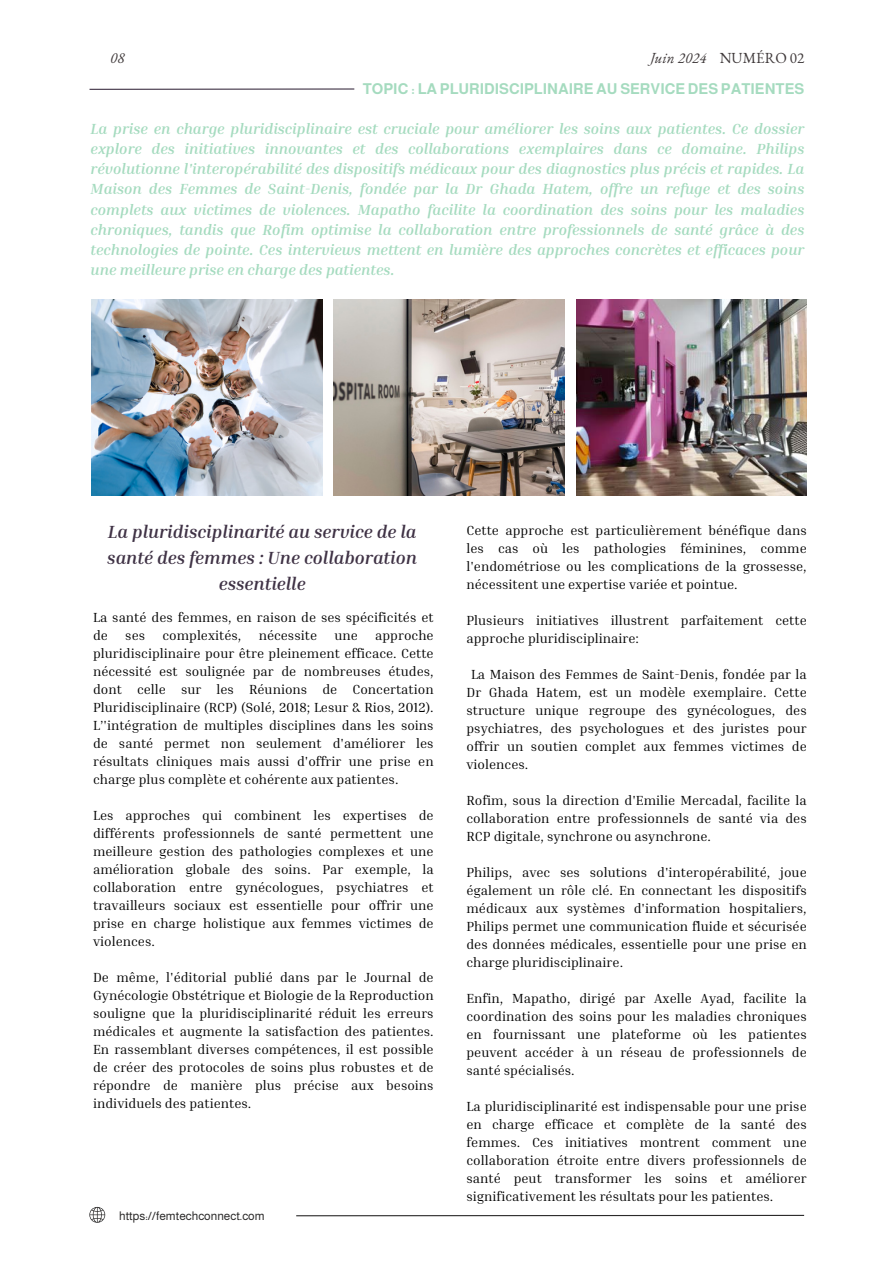
<style>
.page{position:relative;width:894px;height:1264px;background:#fff}
.page>*{position:absolute;margin:0;border:0;box-sizing:border-box;transform-origin:0 0}
.t1{font:italic 700 18px/25.8px "Inria Serif";color:#3f3245;text-align:center}
.t2{font:italic 700 15px/20.2px "Inria Serif";color:#a5dbbf;text-align:justify}
.t3{font:700 15px "Almarai";color:#a5dbbf}
.t4{font:italic 15px "EB Garamond";color:#3f393a}
.t5{font:13.5px/18px "Inria Serif";color:#000;text-align:justify}
.t6{font:12px "Almarai";color:#2b2a2a}
.s1{font-style:normal}
</style>
<div class="page">
<img style="left:92px;top:300px;width:230px;height:195px">
<img style="left:334px;top:300px;width:230px;height:195px">
<img style="left:576px;top:300px;width:230px;height:195px">
<svg style="left:89px;top:1206px;width:16px;height:16px"></svg>
<hr style="left:296px;top:1214px;width:507px;height:2px;background:#2b2a2a">
<hr style="left:89px;top:88px;width:265px;height:2px;background:#3f3245">
<p class="t4" style="left:110px;top:48px;width:16px">08</p>
<p class="t4" style="left:650px;top:48px;width:155px">Juin 2024 <span class="s1">NUMÉRO 02</span></p>
<p class="t3" style="left:363px;top:80px;width:443px">TOPIC : LA PLURIDISCIPLINAIRE AU SERVICE DES PATIENTES</p>
<p class="t2" style="left:91px;top:118px;width:715px">La prise en charge pluridisciplinaire est cruciale pour améliorer les soins aux patientes. Ce dossier explore des initiatives innovantes et des collaborations exemplaires dans ce domaine. Philips révolutionne l'interopérabilité des dispositifs médicaux pour des diagnostics plus précis et rapides. La Maison des Femmes de Saint-Denis, fondée par la Dr Ghada Hatem, offre un refuge et des soins complets aux victimes de violences. Mapatho facilite la coordination des soins pour les maladies chroniques, tandis que Rofim optimise la collaboration entre professionnels de santé grâce à des technologies de pointe. Ces interviews mettent en lumière des approches concrètes et efficaces pour une meilleure prise en charge des patientes.</p>
<h1 class="t1" style="left:107px;top:518px;width:311px">La pluridisciplinarité au service de la santé des femmes : Une collaboration essentielle</h1>
<p class="t5" style="left:93px;top:608px;width:342px">La santé des femmes, en raison de ses spécificités et de</p>
<p class="t5" style="left:93px;top:626px;width:342px;text-indent:282px">approche pluridisciplinaire pour être pleinement efficace. Cette nécessité est soulignée par de nombreuses études, dont celle sur les Réunions de Concertation Pluridisciplinaire (RCP) (Solé, 2018; Lesur &amp; Rios, 2012).<br>L’'intégration de multiples disciplines dans les soins de santé permet non seulement d'améliorer les résultats cliniques mais aussi d'offrir une prise en charge plus complète et cohérente aux patientes.</p>
<p class="t5" style="left:93px;top:806px;width:342px">Les approches qui combinent les expertises de différents professionnels de santé permettent une meilleure gestion des pathologies complexes et une amélioration globale des soins. Par exemple, la collaboration entre gynécologues, psychiatres et travailleurs sociaux est essentielle pour offrir une prise en charge holistique aux femmes victimes de violences.</p>
<p class="t5" style="left:93px;top:968px;width:342px">De même, l'éditorial publié dans par le Journal de Gynécologie Obstétrique et Biologie de la Reproduction souligne que la pluridisciplinarité réduit les erreurs médicales et augmente la satisfaction des patientes.<br>En rassemblant diverses compétences, il est possible de créer des protocoles de soins plus robustes et de répondre de manière plus précise aux besoins individuels des patientes.</p>
<p class="t5" style="left:125px;top:626px;width:21px">ses</p>
<p class="t5" style="left:162px;top:626px;width:80px">complexités,</p>
<p class="t5" style="left:258px;top:626px;width:60px">nécessite</p>
<p class="t5" style="left:334px;top:626px;width:25px">une</p>
<p class="t6" style="left:119px;top:1208px;width:147px">https://femtechconnect.com</p>
<p class="t5" style="left:466px;top:521px;width:342px">Cette approche est particulièrement bénéfique dans les cas où les pathologies féminines, comme l'endométriose ou les complications de la grossesse, nécessitent une expertise variée et pointue.</p>
<p class="t5" style="left:466px;top:611px;width:342px">Plusieurs initiatives illustrent parfaitement cette approche pluridisciplinaire:</p>
<p class="t5" style="left:466px;top:665px;width:342px;text-indent:5px">La Maison des Femmes de Saint-Denis, fondée par la Dr Ghada Hatem, est un modèle exemplaire. Cette structure unique regroupe des gynécologues, des psychiatres, des psychologues et des juristes pour offrir un soutien complet aux femmes victimes de violences.</p>
<p class="t5" style="left:466px;top:791px;width:342px">Rofim, sous la direction d'Emilie Mercadal, facilite la collaboration entre professionnels de santé via des RCP digitale, synchrone ou asynchrone.</p>
<p class="t5" style="left:466px;top:863px;width:342px">Philips, avec ses solutions d'interopérabilité, joue également un rôle clé. En connectant les dispositifs médicaux aux systèmes d'information hospitaliers, Philips permet une communication fluide et sécurisée des données médicales, essentielle pour une prise en charge pluridisciplinaire.</p>
<p class="t5" style="left:466px;top:989px;width:342px">Enfin, Mapatho, dirigé par Axelle Ayad, facilite la coordination des soins pour les maladies chroniques en fournissant une plateforme où les patientes peuvent accéder à un réseau de professionnels de santé spécialisés.</p>
<p class="t5" style="left:466px;top:1097px;width:342px">La pluridisciplinarité est indispensable pour une prise en charge efficace et complète de la santé des femmes. Ces initiatives montrent comment une collaboration étroite entre divers professionnels de santé peut transformer les soins et améliorer significativement les résultats pour les patientes.</p>
</div>
